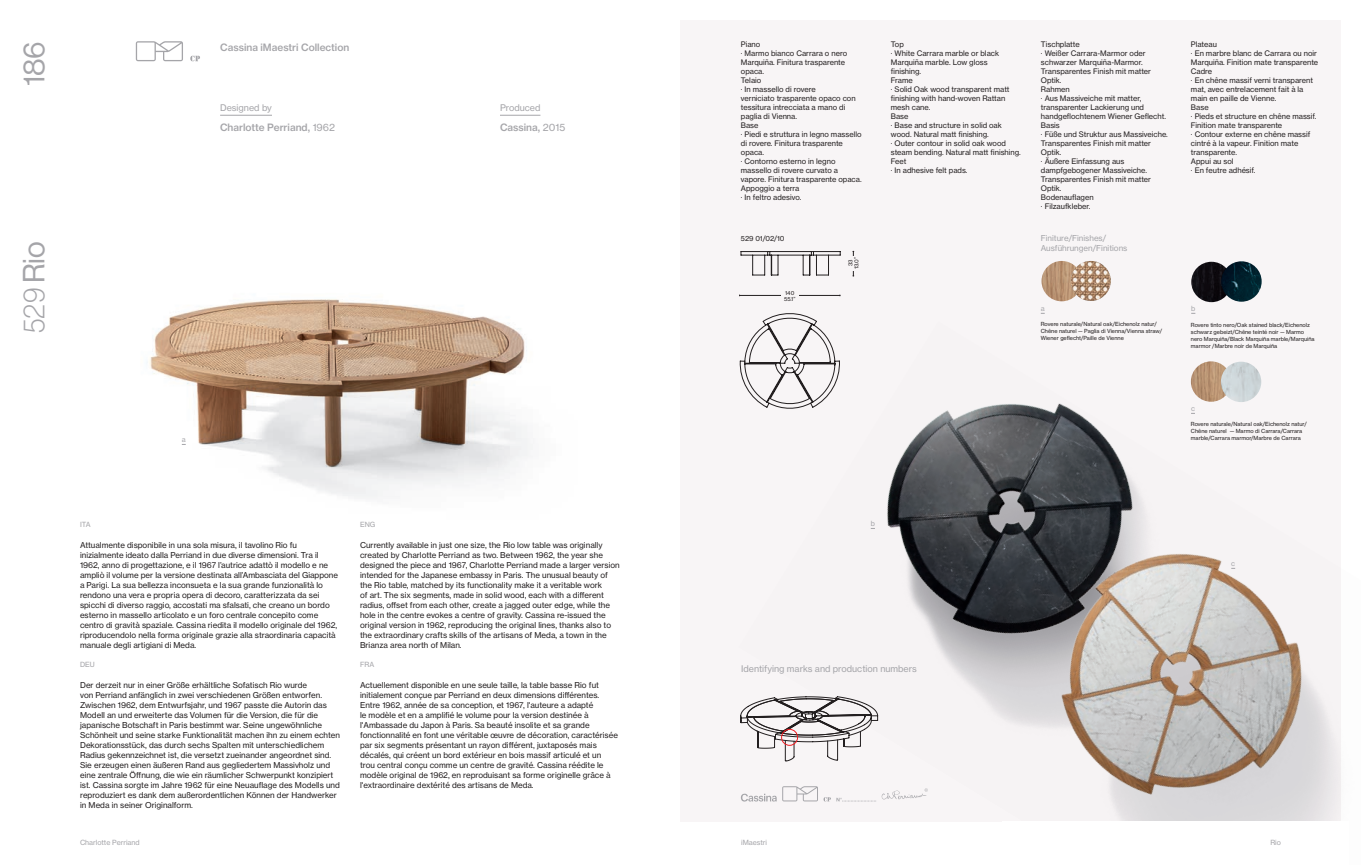
<style>
.page{position:relative;width:1361px;height:865px;background:#fff}
.page>*{position:absolute;margin:0;border:0;box-sizing:border-box;transform-origin:0 0}
.t1{font:100 30px "Haas Grot Disp 35";color:#a5a5a9}
.t2{font:30px "Haas Grot Disp 55 Roman";color:#a5a5a9}
.t3{font:500 10px "Haas Grot Text 65";color:#a5a5a9}
.t4{font:9px "Haas Grot Text 55 Roman";color:#a5a5a9}
.t5{font:8px/10px "Haas Grot Text 55 Roman";color:#231f20}
.t6{font:8px/10px "Haas Grot Text 55 Roman";color:#a5a5a9}
.t7{font:7.5px/9px "Haas Grot Text 55 Roman";color:#231f20}
.t8{font:7px "Haas Grot Text 55 Roman";color:#a5a5a9}
.t9{font:7px "Haas Grot Text 55 Roman";letter-spacing:-.005em;color:#231f20}
.t10{font:5.5px/7px "Haas Grot Text 55 Roman";color:#231f20}
.s1{font-family:"Haas Grot Disp 55 Roman";font-weight:400}
.s2{font-family:"Haas Grot Text 55 Roman";font-weight:400}
</style>
<div class="page">
<div style="left:680px;top:20px;width:661px;height:801px;background:#f8f5f6"></div>
<img style="left:785px;top:361px;width:552px;height:460px">
<img style="left:149px;top:299px;width:384px;height:199px">
<hr style="left:739px;top:295px;width:101px;height:1px;background:#231f20">
<div style="left:781px;top:290px;width:17px;height:11px;background:#f8f5f6"></div>
<hr style="left:741px;top:255px;width:99px;height:1px;background:#231f20">
<hr style="left:741px;top:251px;width:99px;height:1px;background:#231f20">
<svg style="left:752px;top:251px;width:27px;height:25px"></svg>
<svg style="left:803px;top:251px;width:26px;height:25px"></svg>
<svg style="left:739px;top:313px;width:101px;height:97px"></svg>
<svg style="left:740px;top:696px;width:138px;height:65px"></svg>
<img style="left:1191px;top:361px;width:40px;height:41px;border-radius:20px">
<img style="left:1191px;top:262px;width:40px;height:40px;border-radius:20px">
<img style="left:1221px;top:362px;width:40px;height:40px;border-radius:20px">
<img style="left:1221px;top:261px;width:40px;height:41px;border-radius:20px">
<div style="left:781px;top:728px;width:17px;height:17px;border:1px solid #ee1d23;border-radius:50%"></div>
<img style="left:1041px;top:261px;width:41px;height:40px;border-radius:20px">
<img style="left:1071px;top:261px;width:40px;height:40px;border-radius:20px">
<hr style="left:220px;top:115px;width:52px;height:1px;background:#a5a5a9">
<hr style="left:500px;top:115px;width:40px;height:1px;background:#a5a5a9">
<svg style="left:741px;top:786px;width:187px;height:17px"></svg>
<svg style="left:136px;top:41px;width:47px;height:20px"></svg>
<svg style="left:190px;top:56px;width:10px;height:5px"></svg>
<h1 class="t2" style="left:17px;top:86px;width:47px;rotate:-90deg">186</h1>
<h1 class="t1" style="left:17px;top:333px;width:93px;rotate:-90deg">529 <span class="s1">Rio</span></h1>
<p class="t3" style="left:220px;top:41px;width:131px">Cassina iMaestri Collection</p>
<p class="t4" style="left:220px;top:102px;width:53px">Designed by</p>
<p class="t3" style="left:220px;top:121px;width:116px">Charlotte Perriand, <span class="s2">1962</span></p>
<p class="t8" style="left:182px;top:435px;width:5px">a</p>
<p class="t8" style="left:80px;top:520px;width:12px">ITA</p>
<p class="t8" style="left:360px;top:520px;width:17px">ENG</p>
<p class="t4" style="left:500px;top:102px;width:42px">Produced</p>
<p class="t3" style="left:500px;top:121px;width:67px">Cassina, <span class="s2">2015</span></p>
<p class="t5" style="left:80px;top:540px;width:259px">Attualmente disponibile in una sola misura, il tavolino Rio fu inizialmente ideato dalla Perriand in due diverse dimensioni. Tra il 1962, anno di progettazione, e il 1967 l’autrice adattò il modello e ne ampliò il volume per la versione destinata all’Ambasciata del Giappone a Parigi. La sua bellezza inconsueta e la sua grande funzionalità lo rendono una vera e propria opera di decoro, caratterizzata da sei spicchi di diverso raggio, accostati ma sfalsati, che creano un bordo esterno in massello articolato e un foro centrale concepito come centro di gravità spaziale. Cassina riedita il modello originale del 1962, riproducendolo nella forma originale grazie alla straordinaria capacità manuale degli artigiani di Meda.</p>
<p class="t5" style="left:360px;top:540px;width:261px">Currently available in just one size, the Rio low table was originally created by Charlotte Perriand as two. Between 1962, the year she designed the piece and 1967, Charlotte Perriand made a larger version intended for the Japanese embassy in Paris. The unusual beauty of the Rio table, matched by its functionality make it a veritable work<br>of art. The six segments, made in solid wood, each with a different radius, offset from each other, create a jagged outer edge, while the hole in the centre evokes a centre of gravity. Cassina re-issued the original version in 1962, reproducing the original lines, thanks also to the extraordinary crafts skills of the artisans of Meda, a town in the Brianza area north of Milan.</p>
<p class="t5" style="left:80px;top:680px;width:261px">Der derzeit nur in einer Größe erhältliche Sofatisch Rio wurde<br>von Perriand anfänglich in zwei verschiedenen Größen entworfen.<br>Zwischen 1962, dem Entwurfsjahr, und 1967 passte die Autorin das Modell an und erweiterte das Volumen für die Version, die für die japanische Botschaft in Paris bestimmt war. Seine ungewöhnliche Schönheit und seine starke Funktionalität machen ihn zu einem echten Dekorationsstück, das durch sechs Spalten mit unterschiedlichem Radius gekennzeichnet ist, die versetzt zueinander angeordnet sind.<br>Sie erzeugen einen äußeren Rand aus gegliedertem Massivholz und eine zentrale Öffnung, die wie ein räumlicher Schwerpunkt konzipiert ist. Cassina sorgte im Jahre 1962 für eine Neuauflage des Modells und reproduziert es dank dem außerordentlichen Können der Handwerker in Meda in seiner Originalform.</p>
<p class="t5" style="left:360px;top:680px;width:259px">Actuellement disponible en une seule taille, la table basse Rio fut initialement conçue par Perriand en deux dimensions différentes.<br>Entre 1962, année de sa conception, et 1967, l'auteure a adapté<br>le modèle et en a amplifié le volume pour la version destinée à l'Ambassade du Japon à Paris. Sa beauté insolite et sa grande fonctionnalité en font une véritable œuvre de décoration, caractérisée par six segments présentant un rayon différent, juxtaposés mais décalés, qui créent un bord extérieur en bois massif articulé et un trou central conçu comme un centre de gravité. Cassina réédite le modèle original de 1962, en reproduisant sa forme originelle grâce à l'extraordinaire dextérité des artisans de Meda.</p>
<p class="t8" style="left:80px;top:660px;width:16px">DEU</p>
<p class="t8" style="left:360px;top:660px;width:16px">FRA</p>
<p class="t7" style="left:741px;top:40px;width:122px">Piano<br>· Marmo bianco Carrara o nero<br>Marquiña. Finitura trasparente opaca.<br>Telaio<br>· In massello di rovere<br>verniciato trasparente opaco con tessitura intrecciata a mano di paglia di Vienna.<br>Base<br>· Piedi e struttura in legno massello di rovere. Finitura trasparente opaca.<br>· Contorno esterno in legno massello di rovere curvato a vapore. Finitura trasparente opaca.<br>Appoggio a terra<br>· In feltro adesivo.</p>
<p class="t7" style="left:1041px;top:40px;width:128px">Tischplatte<br>· Weißer Carrara-Marmor oder schwarzer Marquiña-Marmor.<br>Transparentes Finish mit matter<br>Optik.<br>Rahmen<br>· Aus Massiveiche mit matter, transparenter Lackierung und handgeflochtenem Wiener Geflecht.<br>Basis<br>· Füße und Struktur aus Massiveiche.<br>Transparentes Finish mit matter<br>Optik.<br>· Äußere Einfassung aus dampfgebogener Massiveiche.<br>Transparentes Finish mit matter<br>Optik.<br>Bodenauflagen<br>· Filzaufkleber.</p>
<p class="t7" style="left:891px;top:40px;width:132px">Top<br>· White Carrara marble or black<br>Marquiña marble. Low gloss<br>finishing.<br>Frame<br>· Solid Oak wood transparent matt finishing with hand-woven Rattan mesh cane.<br>Base<br>· Base and structure in solid oak wood. Natural matt finishing.<br>· Outer contour in solid oak wood steam bending. Natural matt finishing.<br>Feet<br>· In adhesive felt pads.</p>
<p class="t7" style="left:1191px;top:40px;width:129px">Plateau<br>· En marbre blanc de Carrara ou noir<br>Marquiña. Finition mate transparente<br>Cadre<br>· En chêne massif verni transparent mat, avec entrelacement fait à la main en paille de Vienne.<br>Base<br>· Pieds et structure en chêne massif.<br>Finition mate transparente<br>· Contour externe en chêne massif cintré à la vapeur. Finition mate transparente.<br>Appui au sol<br>· En feutre adhésif.</p>
<p class="t9" style="left:741px;top:234px;width:45px">529 01/02/10</p>
<p class="t10" style="left:784px;top:290px;width:13px;line-height:6px">140<br>55.1”</p>
<p class="t10" style="left:847px;top:269px;width:14px;line-height:6px;text-align:center;rotate:-90deg">33<br>13.0”</p>
<p class="t8" style="left:871px;top:519px;width:6px">b</p>
<p class="t4" style="left:741px;top:662px;width:177px">Identifying marks and production numbers</p>
<p class="t6" style="left:1041px;top:233px;width:88px">Finiture/Finishes/<br>Ausführungen/Finitions</p>
<p class="t8" style="left:1041px;top:304px;width:5px">a</p>
<p class="t8" style="left:1191px;top:304px;width:6px">b</p>
<p class="t10" style="left:1041px;top:320px;width:123px">Rovere naturale/Natural oak/Eichenolz natur/<br>Chêne naturel — Paglia di Vienna/Vienna straw/<br>Wiener geflecht/Paille de Vienne</p>
<p class="t10" style="left:1191px;top:321px;width:125px">Rovere tinto nero/Oak stained black/Eichenolz schwarz gebeizt/Chêne teinté noir — Marmo nero Marquiña/Black Marquiña marble/Marquiña marmor /Marbre noir de Marquiña</p>
<p class="t8" style="left:1191px;top:404px;width:5px">c</p>
<p class="t10" style="left:1191px;top:421px;width:117px">Rovere naturale/Natural oak/Eichenolz natur/<br>Chêne naturel — Marmo di Carrara/Carrara marble/Carrara marmor/Marbre de Carrara</p>
<p class="t8" style="left:1231px;top:559px;width:5px">c</p>
<p class="t8" style="left:80px;top:838px;width:61px">Charlotte Perriand</p>
<p class="t8" style="left:741px;top:838px;width:27px">iMaestri</p>
<p class="t8" style="left:1270px;top:838px;width:12px">Rio</p>
</div>
